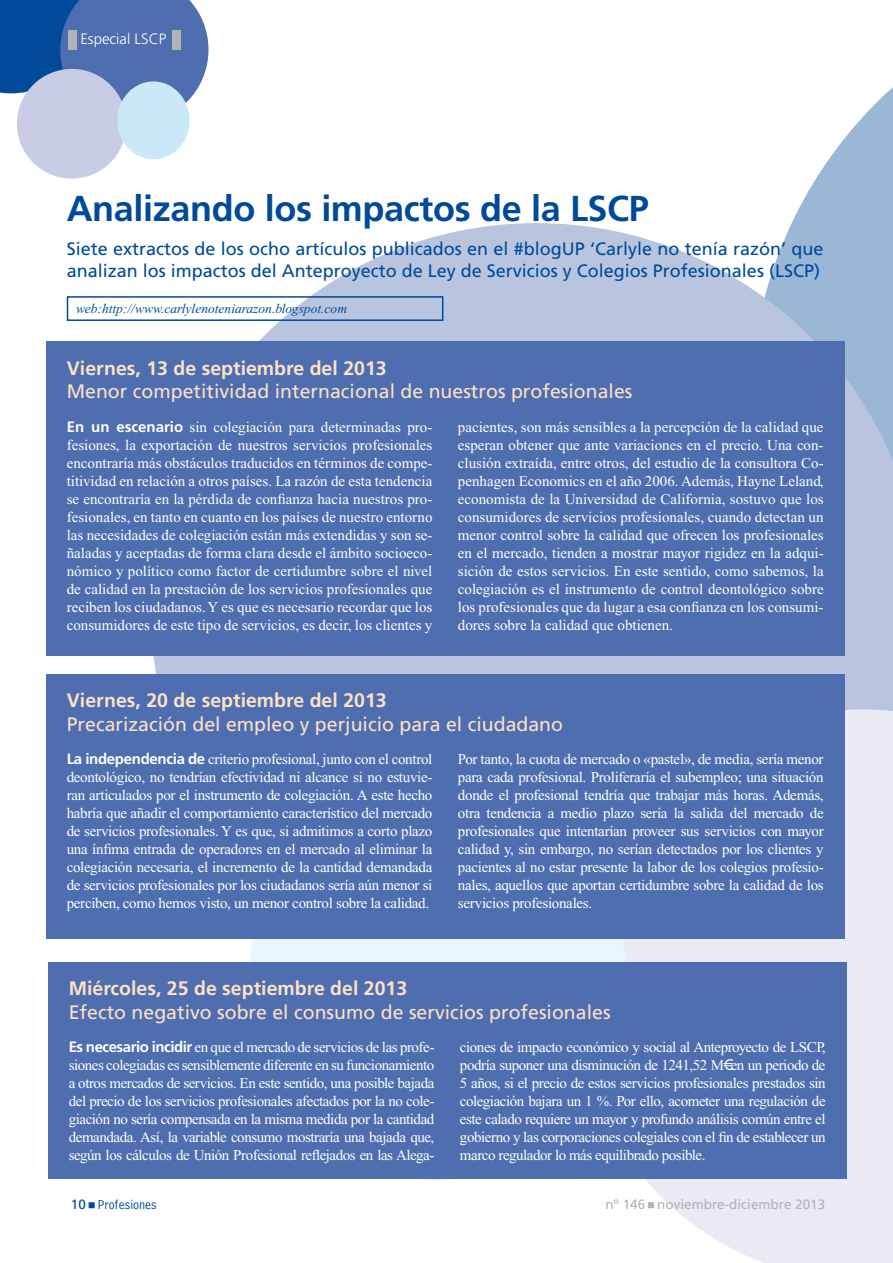
<style>
.page{position:relative;width:893px;height:1263px;background:#fff}
.page>*{position:absolute;margin:0;border:0;box-sizing:border-box;transform-origin:0 0}
.t1{font:700 36px "Frutiger";letter-spacing:-.01em;color:#004a99}
.t2{font:19.5px "Frutiger";color:#fde1c5}
.t3{font:700 19.5px "Frutiger";color:#fde1c5}
.t4{font:18px/21.6px "Frutiger";color:#004a99}
.t5{font:15px/18px "Times New Roman";letter-spacing:-.02em;color:#fff;text-align:justify}
.t6{font:300 15px "Frutiger";color:#fff}
.t7{font:italic 13.5px "Times New Roman";color:#004a99}
.t8{font:13.5px "Frutiger";color:#b1b3b4}
.t9{font:13.5px "Bell Centennial Std Address";color:#004a99}
.t10{font:13.5px "Frutiger";color:#004a99}
.s1{font-family:"Frutiger";font-weight:700}
</style>
<div class="page">
<svg style="left:792px;top:87px;width:101px;height:136px;fill:#9ab7d6"></svg>
<svg style="left:151px;top:223px;width:742px;height:486px;fill:#b9c5df"></svg>
<svg style="left:623px;top:709px;width:270px;height:554px;background:#ebecf5"></svg>
<div style="left:249px;top:775px;width:377px;height:405px;background:#e9f6fc;border-radius:50%"></div>
<svg style="left:0;top:0;width:208px;height:117px;background:#446eae"></svg>
<div style="left:17px;top:69px;width:110px;height:110px;background:#c8cce5;border-radius:50%"></div>
<div style="left:117px;top:81px;width:73px;height:78px;background:#c9e9f8;border-radius:50%"></div>
<div style="left:68px;top:30px;width:9px;height:19px;background:#b1b3b4"></div>
<div style="left:172px;top:30px;width:8px;height:19px;background:#b1b3b4"></div>
<div style="left:48px;top:962px;width:799px;height:217px;background:#4f6eaf"></div>
<div style="left:46px;top:342px;width:799px;height:314px;background:#4f6eaf"></div>
<div style="left:46px;top:674px;width:799px;height:265px;background:#4f6eaf"></div>
<div style="left:67px;top:296px;width:376px;height:25px;border:2px solid #004a99"></div>
<svg style="left:648px;top:1202px;width:6px;height:6px"></svg>
<p class="t6" style="left:80px;top:31px;width:87px">Especial LSCP</p>
<h1 class="t1" style="left:67px;top:187px;width:584px">Analizando los impactos de la LSCP</h1>
<p class="t4" style="left:67px;top:238px;width:758px">Siete extractos de los ocho artículos publicados en el #blogUP ‘Carlyle no tenía razón’ que analizan los impactos del Anteproyecto de Ley de Servicios y Colegios Profesionales (LSCP)</p>
<p class="t7" style="left:76px;top:301px;width:273px">web:http://www.carlylenoteniarazon.blogspot.com</p>
<h2 class="t3" style="left:67px;top:356px;width:321px">Viernes, 13 de septiembre del 2013</h2>
<h2 class="t2" style="left:67px;top:380px;width:567px">Menor competitividad internacional de nuestros profesionales</h2>
<p class="t5" style="left:67px;top:418px;width:367px"><span class="s1">En un escenario</span> sin colegiación para determinadas pro&shy;fesiones, la exportación de nuestros servicios profesionales encontraría más obstáculos traducidos en términos de compe&shy;titividad en relación a otros países. La razón de esta tendencia se encontraría en la pérdida de confianza hacia nuestros pro&shy;fesionales, en tanto en cuanto en los países de nuestro entorno las necesidades de colegiación están más extendidas y son se&shy;ñaladas y aceptadas de forma clara desde el ámbito socioeco&shy;nómico y político como factor de certidumbre sobre el nivel de calidad en la prestación de los servicios profesionales que reciben los ciudadanos. Y es que es necesario recordar que los consumidores de este tipo de servicios, es decir, los clientes y</p>
<p class="t5" style="left:458px;top:418px;width:367px">pacientes, son más sensibles a la percepción de la calidad que esperan obtener que ante variaciones en el precio. Una con&shy;clusión extraída, entre otros, del estudio de la consultora Co&shy;penhagen Economics en el año 2006. Además, Hayne Leland, economista de la Universidad de California, sostuvo que los consumidores de servicios profesionales, cuando detectan un menor control sobre la calidad que ofrecen los profesionales en el mercado, tienden a mostrar mayor rigidez en la adqui&shy;sición de estos servicios. En este sentido, como sabemos, la colegiación es el instrumento de control deontológico sobre los profesionales que da lugar a esa confianza en los consumi&shy;dores sobre la calidad que obtienen.</p>
<h2 class="t3" style="left:67px;top:689px;width:321px">Viernes, 20 de septiembre del 2013</h2>
<h2 class="t2" style="left:67px;top:712px;width:498px">Precarización del empleo y perjuicio para el ciudadano</h2>
<p class="t5" style="left:67px;top:750px;width:367px"><span class="s1">La independencia de</span> criterio profesional, junto con el control deontológico, no tendrían efectividad ni alcance si no estuvie&shy;ran articulados por el instrumento de colegiación. A este hecho habría que añadir el comportamiento característico del mercado de servicios profesionales. Y es que, si admitimos a corto plazo una ínfima entrada de operadores en el mercado al eliminar la colegiación necesaria, el incremento de la cantidad demandada de servicios profesionales por los ciudadanos sería aún menor si perciben, como hemos visto, un menor control sobre la calidad.</p>
<p class="t5" style="left:458px;top:750px;width:367px">Por tanto, la cuota de mercado o «pastel», de media, sería menor para cada profesional. Proliferaría el subempleo; una situación donde el profesional tendría que trabajar más horas. Además, otra tendencia a medio plazo sería la salida del mercado de profesionales que intentarían proveer sus servicios con mayor calidad y, sin embargo, no serían detectados por los clientes y pacientes al no estar presente la labor de los colegios profesio&shy;nales, aquellos que aportan certidumbre sobre la calidad de los servicios profesionales.</p>
<h2 class="t3" style="left:69px;top:977px;width:340px">Miércoles, 25 de septiembre del 2013</h2>
<h2 class="t2" style="left:69px;top:1000px;width:543px">Efecto negativo sobre el consumo de servicios profesionales</h2>
<p class="t5" style="left:69px;top:1038px;width:367px"><span class="s1">Es necesario incidir</span> en que el mercado de servicios de las profe&shy;siones colegiadas es sensiblemente diferente en su funcionamiento a otros mercados de servicios. En este sentido, una posible bajada del precio de los servicios profesionales afectados por la no cole&shy;giación no sería compensada en la misma medida por la cantidad demandada. Así, la variable consumo mostraría una bajada que, según los cálculos de Unión Profesional reflejados en las Alega-</p>
<p class="t5" style="left:460px;top:1038px;width:367px">ciones de impacto económico y social al Anteproyecto de LSCP, podría suponer una disminución de 1241,52 M€ en un periodo de 5 años, si el precio de estos servicios profesionales prestados sin colegiación bajara un 1 %. Por ello, acometer una regulación de este calado requiere un mayor y profundo análisis común entre el gobierno y las corporaciones colegiales con el fin de establecer un marco regulador lo más equilibrado posible.</p>
<p class="t10" style="left:71px;top:1197px;width:17px">10</p>
<p class="t9" style="left:98px;top:1197px;width:60px">Profesiones</p>
<p class="t8" style="left:605px;top:1197px;width:41px">nº 146</p>
<p class="t8" style="left:657px;top:1197px;width:170px">noviembre-diciembre 2013</p>
</div>
